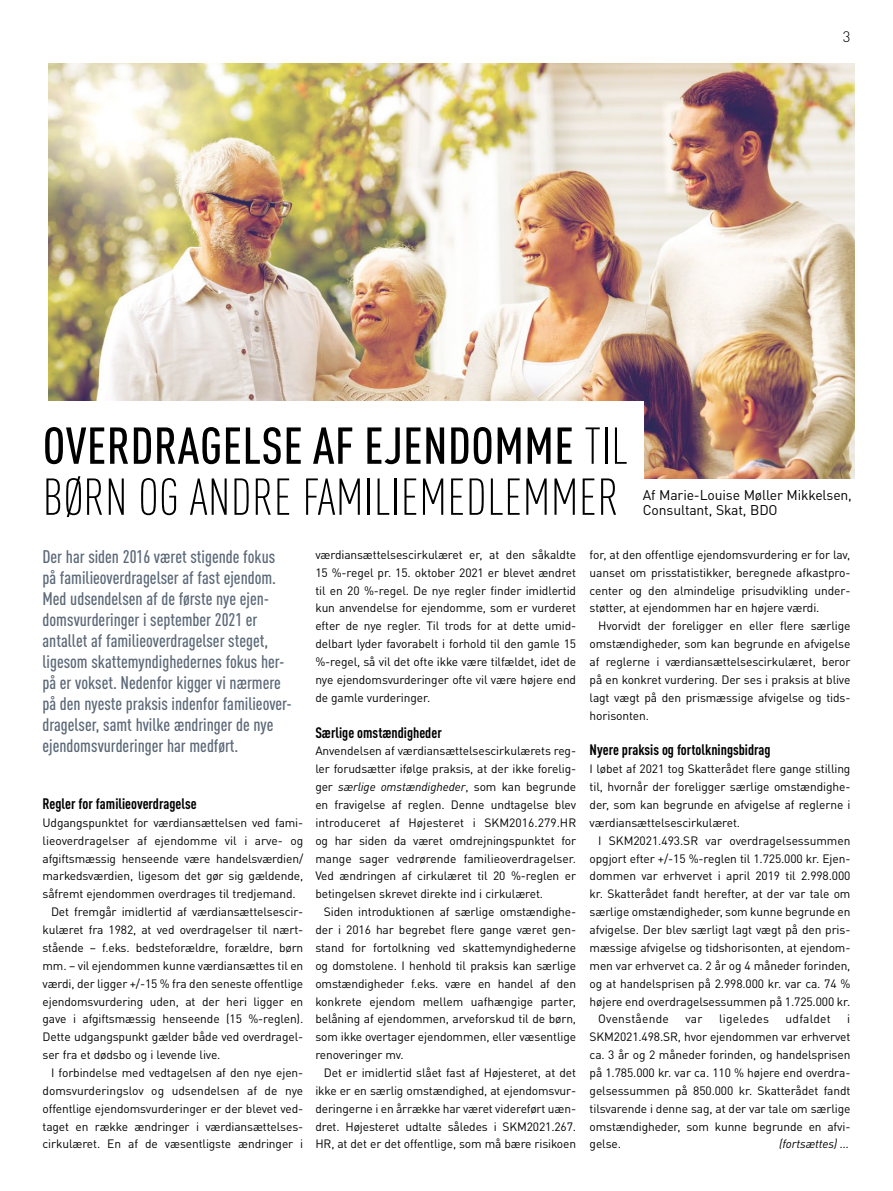
<style>
.page{position:relative;width:893px;height:1191px;background:#fff}
.page>*{position:absolute;margin:0;border:0;box-sizing:border-box;transform-origin:0 0}
.t1{font:300 condensed 51px/51px "DINOT";letter-spacing:.01em;color:#000}
.t2{font:500 condensed 18px/21px "DINOT";color:#5b6877}
.t3{font:700 condensed 15px "DINOT";color:#000}
.t4{font:300 15px "DINOT";color:#000}
.t5{font:13.95px/15px "DINOT";letter-spacing:-.01em;color:#000}
.t6{font:12px/17.9px "DINOT";letter-spacing:-.01em;color:#000;text-align:justify}
.t7{font:12px "DINOT";letter-spacing:.02em;color:#000}
.t8{font:italic 12px "DINOT";letter-spacing:-.01em;color:#000}
.s1{font-weight:500}
.s2{font-style:italic}
</style>
<div class="page">
<img style="left:49px;top:64px;width:806px;height:414px">
<div style="left:43px;top:401px;width:601px;height:137px;background:#fff"></div>
<p class="t4" style="left:843px;top:27px;width:9px">3</p>
<h1 class="t1" style="left:43px;top:420px;width:586px"><span class="s1">OVERDRAGELSE AF EJENDOMME</span> TIL<br>BØRN OG ANDRE FAMILIEMEDLEMMER</h1>
<p class="t5" style="left:643px;top:487px;width:211px">Af Marie-Louise Møller Mikkelsen,<br>Consultant, Skat, BDO</p>
<p class="t2" style="left:43px;top:545px;width:251px">Der har siden 2016 været stigende fokus på familieoverdragelser af fast ejendom.<br>Med udsendelsen af de første nye ejen&shy;domsvurderinger i september 2021 er antallet af familieoverdragelser steget, ligesom skattemyndighedernes fokus her&shy;på er vokset. Nedenfor kigger vi nærmere på den nyeste praksis indenfor familieover&shy;dragelser, samt hvilke ændringer de nye ejendomsvurderinger har medført.</p>
<p class="t3" style="left:43px;top:794px;width:156px">Regler for familieoverdragelse</p>
<p class="t6" style="left:43px;top:813px;width:262px">Udgangspunktet for værdiansættelsen ved fami-</p>
<p class="t6" style="left:43px;top:831px;width:262px">lieoverdragelser af ejendomme vil i arve- og</p>
<p class="t6" style="left:43px;top:849px;width:262px">afgiftsmæssig henseende være handelsværdien/</p>
<p class="t6" style="left:43px;top:867px;width:262px">markedsværdien, ligesom det gør sig gældende,</p>
<p class="t6" style="left:43px;top:885px;width:255px">såfremt ejendommen overdrages til tredjemand.</p>
<p class="t6" style="left:51px;top:902px;width:254px">Det fremgår imidlertid af værdiansættelsescir-</p>
<p class="t6" style="left:43px;top:920px;width:262px">kulæret fra 1982, at ved overdragelser til nært-</p>
<p class="t6" style="left:43px;top:938px;width:262px">stående – f.eks. bedsteforældre, forældre, børn</p>
<p class="t6" style="left:43px;top:956px;width:262px">mm. – vil ejendommen kunne værdiansættes til en</p>
<p class="t6" style="left:43px;top:974px;width:262px">værdi, der ligger +/-15 % fra den seneste offentlige</p>
<p class="t6" style="left:43px;top:992px;width:262px">ejendomsvurdering uden, at der heri ligger en</p>
<p class="t6" style="left:43px;top:1010px;width:262px">gave i afgiftsmæssig henseende (15 %-reglen).</p>
<p class="t6" style="left:43px;top:1027px;width:262px">Dette udgangspunkt gælder både ved overdragel-</p>
<p class="t6" style="left:43px;top:1045px;width:180px">ser fra et dødsbo og i levende live.</p>
<p class="t6" style="left:51px;top:1063px;width:254px">I forbindelse med vedtagelsen af den nye ejen-</p>
<p class="t6" style="left:43px;top:1081px;width:262px">domsvurderingslov og udsendelsen af de nye</p>
<p class="t6" style="left:43px;top:1099px;width:262px">offentlige ejendomsvurderinger er der blevet ved-</p>
<p class="t6" style="left:43px;top:1117px;width:262px">taget en række ændringer i værdiansættelses-</p>
<p class="t6" style="left:43px;top:1135px;width:262px">cirkulæret. En af de væsentligste ændringer i</p>
<p class="t6" style="left:315px;top:545px;width:262px">værdiansættelsescirkulæret er, at den såkaldte 15 %-regel pr. 15. oktober 2021 er blevet ændret til en 20 %-regel. De nye regler finder imidlertid kun anvendelse for ejendomme, som er vurderet efter de nye regler. Til trods for at dette umid&shy;delbart lyder favorabelt i forhold til den gamle 15 %-regel, så vil det ofte ikke være tilfældet, idet de nye ejendomsvurderinger ofte vil være højere end de gamle vurderinger.</p>
<p class="t3" style="left:315px;top:723px;width:128px">Særlige omstændigheder</p>
<p class="t6" style="left:315px;top:742px;width:262px">Anvendelsen af værdiansættelsescirkulærets reg&shy;ler forudsætter ifølge praksis, at der ikke forelig&shy;ger <span class="s2">særlige omstændigheder</span>, som kan begrunde en fravigelse af reglen. Denne undtagelse blev introduceret af Højesteret i SKM2016.279.HR og har siden da været omdrejningspunktet for mange sager vedrørende familieoverdragelser.<br>Ved ændringen af cirkulæret til 20 %-reglen er betingelsen skrevet direkte ind i cirkulæret.</p>
<p class="t6" style="left:315px;top:902px;width:262px;text-indent:9px">Siden introduktionen af særlige omstændighe&shy;der i 2016 har begrebet flere gange været gen&shy;stand for fortolkning ved skattemyndighederne og domstolene. I henhold til praksis kan særlige omstændigheder f.eks. være en handel af den konkrete ejendom mellem uafhængige parter, belåning af ejendommen, arveforskud til de børn, som ikke overtager ejendommen, eller væsentlige renoveringer mv.</p>
<p class="t6" style="left:315px;top:1063px;width:262px;text-indent:9px">Det er imidlertid slået fast af Højesteret, at det ikke er en særlig omstændighed, at ejendomsvur&shy;deringerne i en årrække har været videreført uæn&shy;dret. Højesteret udtalte således i SKM2021.267.<br>HR, at det er det offentlige, som må bære risikoen</p>
<p class="t6" style="left:590px;top:545px;width:262px">for, at den offentlige ejendomsvurdering er for lav, uanset om prisstatistikker, beregnede afkastpro&shy;center og den almindelige prisudvikling under&shy;støtter, at ejendommen har en højere værdi.</p>
<p class="t6" style="left:590px;top:617px;width:262px;text-indent:9px">Hvorvidt der foreligger en eller flere særlige omstændigheder, som kan begrunde en afvigelse af reglerne i værdiansættelsescirkulæret, beror på en konkret vurdering. Der ses i praksis at blive lagt vægt på den prismæssige afvigelse og tids&shy;horisonten.</p>
<p class="t3" style="left:590px;top:741px;width:183px">Nyere praksis og fortolkningsbidrag</p>
<p class="t6" style="left:590px;top:760px;width:262px">I løbet af 2021 tog Skatterådet flere gange stilling til, hvornår der foreligger særlige omstændighe&shy;der, som kan begrunde en afvigelse af reglerne i værdiansættelsescirkulæret.</p>
<p class="t6" style="left:598px;top:831px;width:254px">I SKM2021.493.SR var overdragelsessummen</p>
<p class="t6" style="left:590px;top:849px;width:262px">opgjort efter +/-15 %-reglen til 1.725.000 kr. Ejen-</p>
<p class="t6" style="left:590px;top:867px;width:262px">dommen var erhvervet i april 2019 til 2.998.000</p>
<p class="t6" style="left:590px;top:885px;width:262px">kr. Skatterådet fandt herefter, at der var tale om</p>
<p class="t6" style="left:590px;top:902px;width:262px">særlige omstændigheder, som kunne begrunde en</p>
<p class="t6" style="left:590px;top:920px;width:262px">afvigelse. Der blev særligt lagt vægt på den pris-</p>
<p class="t6" style="left:590px;top:938px;width:262px">mæssige afvigelse og tidshorisonten, at ejendom-</p>
<p class="t6" style="left:590px;top:956px;width:262px">men var erhvervet ca. 2 år og 4 måneder forinden,</p>
<p class="t6" style="left:590px;top:974px;width:262px">og at handelsprisen på 2.998.000 kr. var ca. 74 %</p>
<p class="t6" style="left:590px;top:992px;width:262px">højere end overdragelsessummen på 1.725.000 kr.</p>
<p class="t7" style="left:598px;top:1011px;width:72px">Ovenstående</p>
<p class="t6" style="left:685px;top:1010px;width:19px">var</p>
<p class="t7" style="left:719px;top:1011px;width:51px">ligeledes</p>
<p class="t7" style="left:786px;top:1011px;width:47px">udfaldet</p>
<p class="t6" style="left:590px;top:1010px;width:262px;text-indent:258px">i SKM2021.498.SR, hvor ejendommen var erhvervet ca. 3 år og 2 måneder forinden, og handelsprisen på 1.785.000 kr. var ca. 110 % højere end overdra&shy;gelsessummen på 850.000 kr. Skatterådet fandt tilsvarende i denne sag, at der var tale om særlige omstændigheder, som kunne begrunde en afvi&shy;gelse.</p>
<p class="t8" style="left:779px;top:1136px;width:72px">(fortsættes) ...</p>
</div>
